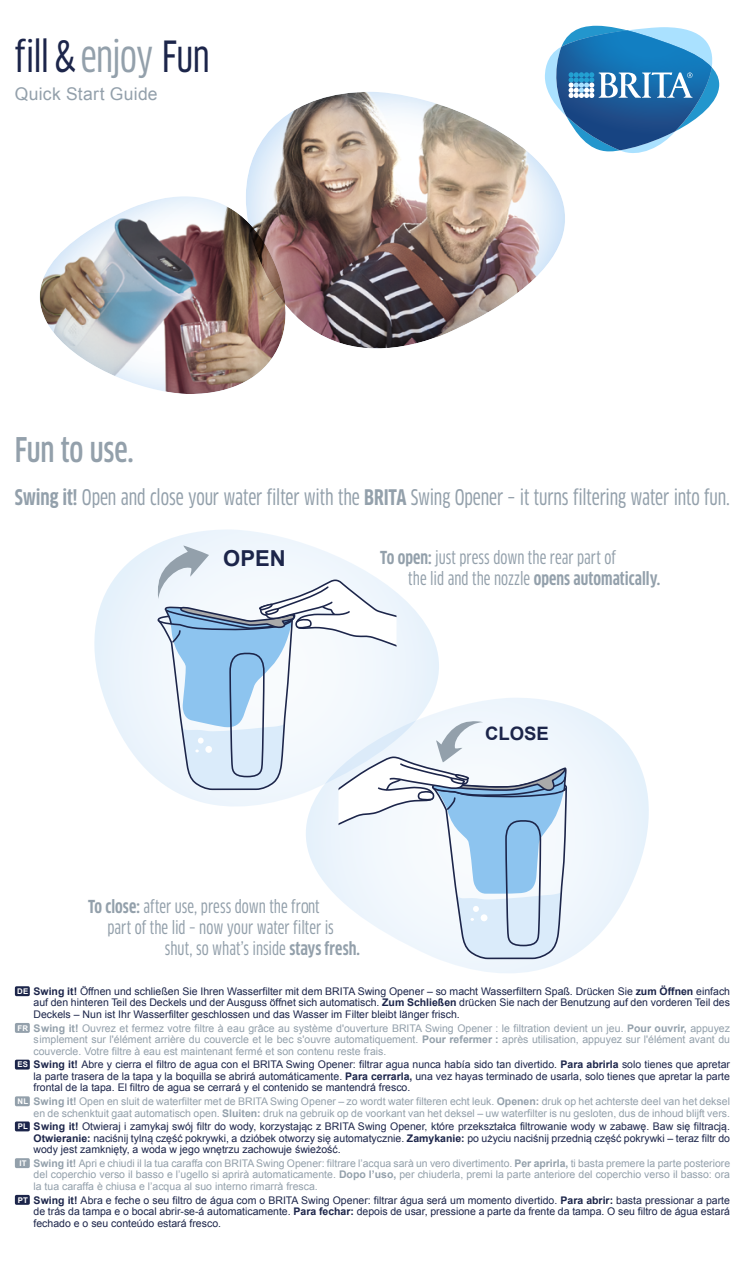
<style>
.page{position:relative;width:745px;height:1265px;background:#fff}
.page>*{position:absolute;margin:0;border:0;box-sizing:border-box;transform-origin:0 0}
.t1{font:42px "Clan Cond News";letter-spacing:-.02em;color:#1c254a}
.t2{font:500 33.25px "Clan Cond";letter-spacing:-.01em;color:#93a0ab}
.t3{font:700 22.05px "Arial";color:#1c254a}
.t4{font:21px "Clan Cond News";letter-spacing:-.01em;color:#93a0ab}
.t5{font:700 18.55px "Arial";color:#1c254a}
.t6{font:17.5px "Clan Cond News";color:#93a0ab}
.t7{font:700 17.5px "Clan Cond";letter-spacing:.005em;color:#93a0ab}
.t8{font:17.5px "Arial";letter-spacing:.015em;color:#93a0ab}
.t9{font:10.5px/11.5px "Arial";color:#1c254a;text-align:justify}
.t10{font:10.5px/11.5px "Arial";color:#93a0ab;text-align:justify}
.s1{color:#93a0ab}
.s2{font-family:"Clan Cond";font-weight:700}
.s3{font-family:"Clan Cond News";font-weight:400}
.s4{font-weight:700;font-size:7.88px;color:#fff}
.s5{font-weight:700}
</style>
<div class="page">
<svg style="left:545px;top:26px;width:173px;height:127px"></svg>
<svg style="left:155px;top:529px;width:152px;height:16px"></svg>
<img style="left:246px;top:90px;width:320px;height:259px">
<img style="left:39px;top:196px;width:247px;height:198px">
<svg style="left:442px;top:960px;width:123px;height:13px"></svg>
<div style="left:15px;top:986px;width:15px;height:10px;background:#1c254a;border-radius:2px"></div>
<div style="left:15px;top:1023px;width:15px;height:10px;background:#93a0ab;border-radius:2px"></div>
<div style="left:15px;top:1060px;width:15px;height:10px;background:#1c254a;border-radius:2px"></div>
<div style="left:15px;top:1096px;width:15px;height:10px;background:#93a0ab;border-radius:2px"></div>
<div style="left:15px;top:1121px;width:15px;height:10px;background:#1c254a;border-radius:2px"></div>
<div style="left:15px;top:1158px;width:15px;height:10px;background:#93a0ab;border-radius:2px"></div>
<div style="left:15px;top:1195px;width:15px;height:10px;background:#1c254a;border-radius:2px"></div>
<svg style="left:94px;top:545px;width:555px;height:415px"></svg>
<h1 class="t1" style="left:15px;top:31px;width:196px">fill &amp; <span class="s1">enjoy</span> Fun</h1>
<h3 class="t8" style="left:15px;top:83px;width:144px">Quick Start Guide</h3>
<h2 class="t2" style="left:15px;top:429px;width:120px">Fun to use.</h2>
<h3 class="t4" style="left:15px;top:484px;width:716px"><span class="s2">Swing it!</span> Open and close your water filter with the <span class="s2">BRITA</span> Swing Opener – it turns filtering water into fun.</h3>
<h3 class="t3" style="left:223px;top:543px;width:64px">OPEN</h3>
<h3 class="t6" style="left:380px;top:547px;width:237px"><span class="s2">To open:</span> just press down the rear part of</h3>
<h3 class="t7" style="left:408px;top:568px;width:253px"><span class="s3">the lid and the nozzle</span> opens automatically.</h3>
<h3 class="t5" style="left:485px;top:721px;width:65px">CLOSE</h3>
<h3 class="t6" style="left:88px;top:895px;width:233px"><span class="s2">To close:</span> after use, press down the front</h3>
<h3 class="t6" style="left:107px;top:916px;width:228px">part of the lid – now your water filter is</h3>
<h3 class="t6" style="left:165px;top:937px;width:196px">shut, so what’s inside <span class="s2">stays fresh.</span></h3>
<p class="t9" style="left:33px;top:986px;width:697px;text-indent:-16px"><span class="s4">DE</span> <span class="s5">Swing it!</span> Öffnen und schließen Sie Ihren Wasserfilter mit dem BRITA Swing Opener – so macht Wasserfiltern Spaß. Drücken Sie <span class="s5">zum Öffnen</span> einfach auf den hinteren Teil des Deckels und der Ausguss öffnet sich automatisch. <span class="s5">Zum Schließen</span> drücken Sie nach der Benutzung auf den vorderen Teil des Deckels – Nun ist Ihr Wasserfilter geschlossen und das Wasser im Filter bleibt länger frisch.</p>
<p class="t10" style="left:33px;top:1022px;width:697px;text-indent:-16px"><span class="s4">FR</span> <span class="s5">Swing it!</span> Ouvrez et fermez votre filtre à eau grâce au système d'ouverture BRITA Swing Opener : le filtration devient un jeu. <span class="s5">Pour ouvrir,</span> appuyez simplement sur l'élément arrière du couvercle et le bec s'ouvre automatiquement. <span class="s5">Pour refermer :</span> après utilisation, appuyez sur l'élément avant du couvercle. Votre filtre à eau est maintenant fermé et son contenu reste frais.</p>
<p class="t9" style="left:33px;top:1059px;width:697px;text-indent:-16px"><span class="s4">ES</span> <span class="s5">Swing it!</span> Abre y cierra el filtro de agua con el BRITA Swing Opener: filtrar agua nunca había sido tan divertido. <span class="s5">Para abrirla</span> solo tienes que apretar la parte trasera de la tapa y la boquilla se abrirá automáticamente. <span class="s5">Para cerrarla,</span> una vez hayas terminado de usarla, solo tienes que apretar la parte frontal de la tapa. El filtro de agua se cerrará y el contenido se mantendrá fresco.</p>
<p class="t10" style="left:18px;top:1096px;width:713px;text-align:right"><span class="s4">NL</span> <span class="s5">Swing it!</span> Open en sluit de waterfilter met de BRITA Swing Opener – zo wordt water filteren echt leuk. <span class="s5">Openen:</span> druk op het achterste deel van het deksel en de schenktuit gaat automatisch open. <span class="s5">Sluiten:</span> druk na gebruik op de voorkant van het deksel – uw waterfilter is nu gesloten, dus de inhoud blijft vers.</p>
<p class="t9" style="left:33px;top:1121px;width:697px;text-indent:-16px"><span class="s4">PL</span> <span class="s5">Swing it!</span> Otwieraj i zamykaj swój filtr do wody, korzystając z BRITA Swing Opener, które przekształca filtrowanie wody w zabawę. Baw się filtracją.<br><span class="s5">Otwieranie:</span> naciśnij tylną część pokrywki, a dzióbek otworzy się automatycznie. <span class="s5">Zamykanie:</span> po użyciu naciśnij przednią część pokrywki – teraz filtr do wody jest zamknięty, a woda w jego wnętrzu zachowuje świeżość.</p>
<p class="t10" style="left:33px;top:1157px;width:697px;text-indent:-14px"><span class="s4">IT</span> <span class="s5">Swing it!</span> Apri e chiudi il la tua caraffa con BRITA Swing Opener: filtrare l’acqua sarà un vero divertimento. <span class="s5">Per aprirla,</span> ti basta premere la parte posteriore del coperchio verso il basso e l’ugello si aprirà automaticamente. <span class="s5">Dopo l’uso,</span> per chiuderla, premi la parte anteriore del coperchio verso il basso: ora la tua caraffa è chiusa e l’acqua al suo interno rimarrà fresca.</p>
<p class="t9" style="left:33px;top:1194px;width:697px;text-indent:-16px"><span class="s4">PT</span> <span class="s5">Swing it!</span> Abra e feche o seu filtro de água com o BRITA Swing Opener: filtrar água será um momento divertido. <span class="s5">Para abrir:</span> basta pressionar a parte de trás da tampa e o bocal abrir-se-á automaticamente. <span class="s5">Para fechar:</span> depois de usar, pressione a parte da frente da tampa. O seu filtro de água estará fechado e o seu conteúdo estará fresco.</p>
</div>
